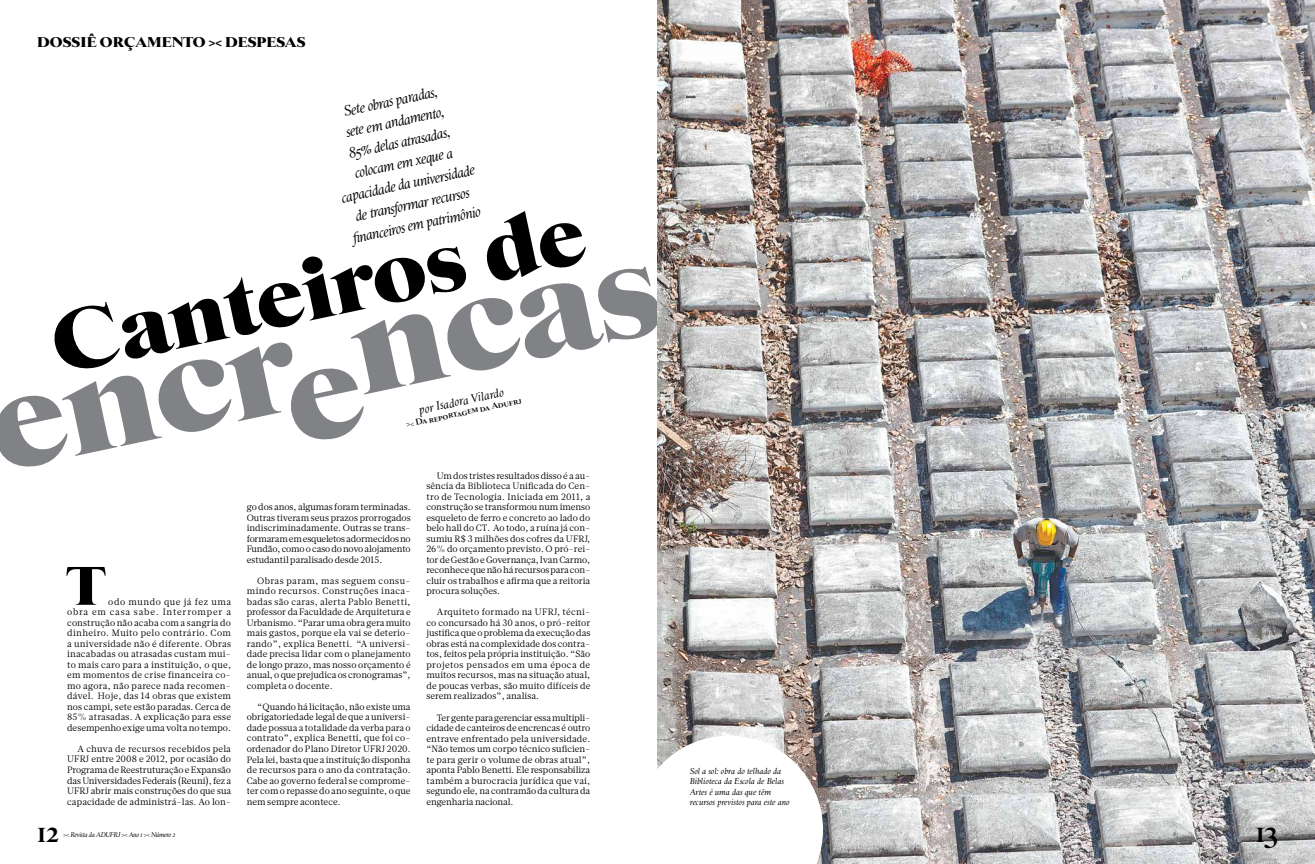
<style>
.page{position:relative;width:1315px;height:864px;background:#fff}
.page>*{position:absolute;margin:0;border:0;box-sizing:border-box;transform-origin:0 0}
.t1{font:900 138.42px "Starling";color:#808285}
.t2{font:900 86.8px "Starling";color:#000}
.t3{font:900 55.21px "Starling";color:#000}
.t4{font:700 28.88px "Starling";color:#000}
.t5{font:italic 14.88px/21px "Starling";color:#000;text-align:center}
.t6{font:14.44px "Starling Ultra SC";color:#000}
.t7{font:italic 12.25px "Starling";color:#000}
.t8{font:9.19px/10.5px "Glosa Text";color:#000;text-align:justify}
.t9{font:italic 8.75px/10.5px "Starling";color:#000}
.t10{font:8.75px "Starling Bold SC";color:#000}
.t11{font:italic 7px "Starling";letter-spacing:-.04em;color:#000}
.t12{font:6.12px "Starling Bold SC";letter-spacing:-.01em;color:#fff}
.s1{font-family:"Starling";font-style:italic}
</style>
<div class="page">
<img style="left:658px;top:0;width:657px;height:863px">
<svg style="left:657px;top:735px;width:166px;height:128px"></svg>
<h3 class="t6" style="left:37px;top:34px;width:270px">DOSSIÊ ORÇAMENTO &gt;&lt; DESPESAS</h3>
<h3 class="t5" style="left:322px;top:106px;width:138px;rotate:-12deg">Sete obras paradas,<br>sete em andamento,<br>85% delas atrasadas, colocam em xeque a capacidade da universidade de transformar recursos<br>fi nanceiros em patrimônio</h3>
<h2 class="t2" style="left:43px;top:299px;width:544px;rotate:-12deg">Canteiros de</h2>
<h1 class="t1" style="left:-26px;top:352px;width:684px;rotate:-12deg">encrencas</h1>
<h3 class="t7" style="left:418px;top:403px;width:88px;rotate:-12deg">por Isadora Vilardo</h3>
<p class="t10" style="left:405px;top:419px;width:119px;rotate:-12deg"><span class="s1">&gt;&lt;</span> Da reportagem da Adufrj</p>
<p class="t8" style="left:426px;top:470px;width:165px;text-indent:11px">Um dos tristes resultados disso é a au&shy;sência da Biblioteca Unificada do Cen&shy;tro de Tecnologia. Iniciada em 2011, a construção se transformou num imenso esqueleto de ferro e concreto ao lado do belo hall do CT. Ao todo, a ruína já con&shy;sumiu R$ 3 milhões dos cofres da UFRJ, 26% do orçamento previsto. O pró-rei&shy;tor de Gestão e Governança, Ivan Carmo, reconhece que não há recursos para con&shy;cluir os trabalhos e afirma que a reitoria procura soluções.</p>
<p class="t8" style="left:426px;top:606px;width:165px;text-indent:11px">Arquiteto formado na UFRJ, técni&shy;co concursado há 30 anos, o pró-reitor justifica que o problema da execução das obras está na complexidade dos contra&shy;tos, feitos pela própria instituição. “São projetos pensados em uma época de muitos recursos, mas na situação atual, de poucas verbas, são muito difíceis de serem realizados”, analisa.</p>
<p class="t8" style="left:426px;top:711px;width:165px;text-indent:11px">Ter gente para gerenciar essa multipli&shy;cidade de canteiros de encrencas é outro entrave enfrentado pela universidade. “Não temos um corpo técnico suficien&shy;te para gerir o volume de obras atual”, aponta Pablo Benetti. Ele responsabiliza também a burocracia jurídica que vai, segundo ele, na contramão da cultura da engenharia nacional.</p>
<p class="t8" style="left:247px;top:501px;width:165px">go dos anos, algumas foram terminadas.<br>Outras tiveram seus prazos prorrogados indiscriminadamente. Outras se trans&shy;formaram em esqueletos adormecidos no Fundão, como o caso do novo alojamento estudantil paralisado desde 2015.</p>
<p class="t8" style="left:247px;top:575px;width:165px;text-indent:11px">Obras param, mas seguem consu&shy;mindo recursos. Construções inaca&shy;badas são caras, alerta Pablo Benetti, professor da Faculdade de Arquitetura e Urbanismo. “Parar uma obra gera muito mais gastos, porque ela vai se deterio&shy;rando”, explica Benetti. “A universi&shy;dade precisa lidar com o planejamento de longo prazo, mas nosso orçamento é anual, o que prejudica os cronogramas”, completa o docente.</p>
<p class="t8" style="left:247px;top:701px;width:165px;text-indent:11px">“Quando há licitação, não existe uma obrigatoriedade legal de que a universi&shy;dade possua a totalidade da verba para o contrato”, explica Benetti, que foi co&shy;ordenador do Plano Diretor UFRJ 2020.<br>Pela lei, basta que a instituição disponha de recursos para o ano da contratação.<br>Cabe ao governo federal se comprome&shy;ter com o repasse do ano seguinte, o que nem sempre acontece.</p>
<h3 class="t3" style="left:67px;top:556px;width:39px">T</h3>
<p class="t8" style="left:67px;top:596px;width:165px;text-indent:41px">odo mundo que já fez uma obra em casa sabe. Interromper a construção não acaba com a sangria do dinheiro. Muito pelo contrário. Com a universidade não é diferente. Obras inacabadas ou atrasadas custam mui&shy;to mais caro para a instituição, o que, em momentos de crise financeira co&shy;mo agora, não parece nada recomen&shy;dável. Hoje, das 14 obras que existem nos campi, sete estão paradas. Cerca de 85% atrasadas. A explicação para esse desempenho exige uma volta no tempo.</p>
<p class="t8" style="left:67px;top:743px;width:165px;text-indent:11px">A chuva de recursos recebidos pela UFRJ entre 2008 e 2012, por ocasião do Programa de Reestruturação e Expansão das Universidades Federais (Reuni), fez a UFRJ abrir mais construções do que sua capacidade de administrá-las. Ao lon-</p>
<p class="t9" style="left:690px;top:765px;width:102px">Sol a sol: obra do telhado da<br>Biblioteca da Escola de Belas<br>Artes é uma das que têm recursos previstos para este ano</p>
<h3 class="t4" style="left:36px;top:815px;width:24px">12</h3>
<h3 class="t4" style="left:1255px;top:815px;width:25px">13</h3>
<p class="t11" style="left:63px;top:830px;width:114px">&gt;&lt; Revista da ADUFRJ &gt;&lt; Ano 1 &gt;&lt; Número 2</p>
<p class="t12" style="left:1298px;top:101px;width:51px;rotate:-90deg">Fernando Souza</p>
</div>
